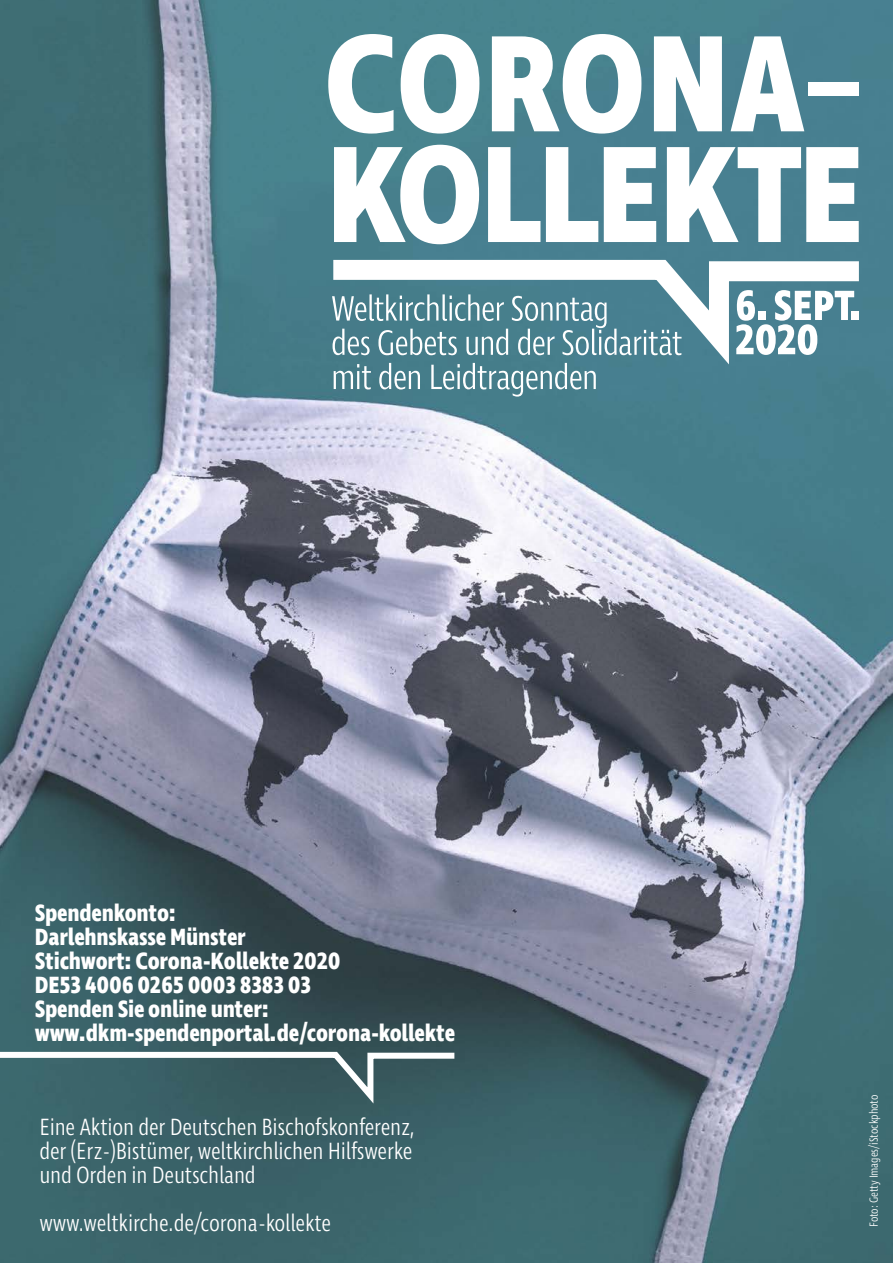
<style>
.page{position:relative;width:893px;height:1263px;background:#fff}
.page>*{position:absolute;margin:0;border:0;box-sizing:border-box;transform-origin:0 0}
.t1{font:700 24px/24px "Ingra Cd";letter-spacing:-.01em;color:#fff}
.t2{font:300 24px/24px "Ingra Cd";letter-spacing:-.01em;color:#fff;text-align:justify}
.t3{font:300 12px "Ingra Cd";letter-spacing:-.01em;color:#fff}
</style>
<div class="page">
<img style="left:0;top:0;width:893px;height:1263px">
<svg style="left:0;top:1049px;width:460px;height:62px;background:#4d6e73"></svg>
<svg style="left:313px;top:250px;width:566px;height:141px"></svg>
<svg style="left:332px;top:294px;width:350px;height:61px;background:#6c98a4"></svg>
<svg style="left:334px;top:364px;width:37px;height:25px"></svg>
<svg style="left:379px;top:363px;width:41px;height:26px"></svg>
<svg style="left:431px;top:363px;width:165px;height:34px;background:#6b97a2"></svg>
<div style="left:851px;top:312px;width:8px;height:8px;background:#fff"></div>
<svg style="left:736px;top:290px;width:118px;height:65px"></svg>
<svg style="left:334px;top:145px;width:145px;height:99px"></svg>
<svg style="left:488px;top:147px;width:52px;height:95px"></svg>
<svg style="left:546px;top:147px;width:52px;height:95px"></svg>
<svg style="left:604px;top:147px;width:52px;height:95px"></svg>
<svg style="left:667px;top:147px;width:192px;height:95px"></svg>
<svg style="left:328px;top:34px;width:66px;height:100px"></svg>
<svg style="left:401px;top:34px;width:78px;height:100px"></svg>
<svg style="left:492px;top:34px;width:149px;height:100px"></svg>
<svg style="left:654px;top:36px;width:68px;height:95px"></svg>
<svg style="left:731px;top:36px;width:73px;height:95px"></svg>
<div style="left:808px;top:82px;width:50px;height:14px;background:#fff"></div>
<p class="t1" style="left:35px;top:902px;width:422px">Spendenkonto:<br>Darlehnskasse Münster<br>Stichwort: Corona-Kollekte 2020<br>DE53 4006 0265 0003 8383 03<br>Spenden Sie online unter: www.dkm-spendenportal.de/corona-kollekte</p>
<p class="t2" style="left:39px;top:1116px;width:377px">Eine Aktion der Deutschen Bischofskonferenz, der (Erz-)Bistümer, weltkirchlichen Hilfswerke und Orden in Deutschland</p>
<p class="t2" style="left:39px;top:1212px;width:293px">www.weltkirche.de/corona-kollekte</p>
<p class="t3" style="left:866px;top:1227px;width:134px;rotate:-90deg">Foto: Getty Images/iStockphoto</p>
</div>
